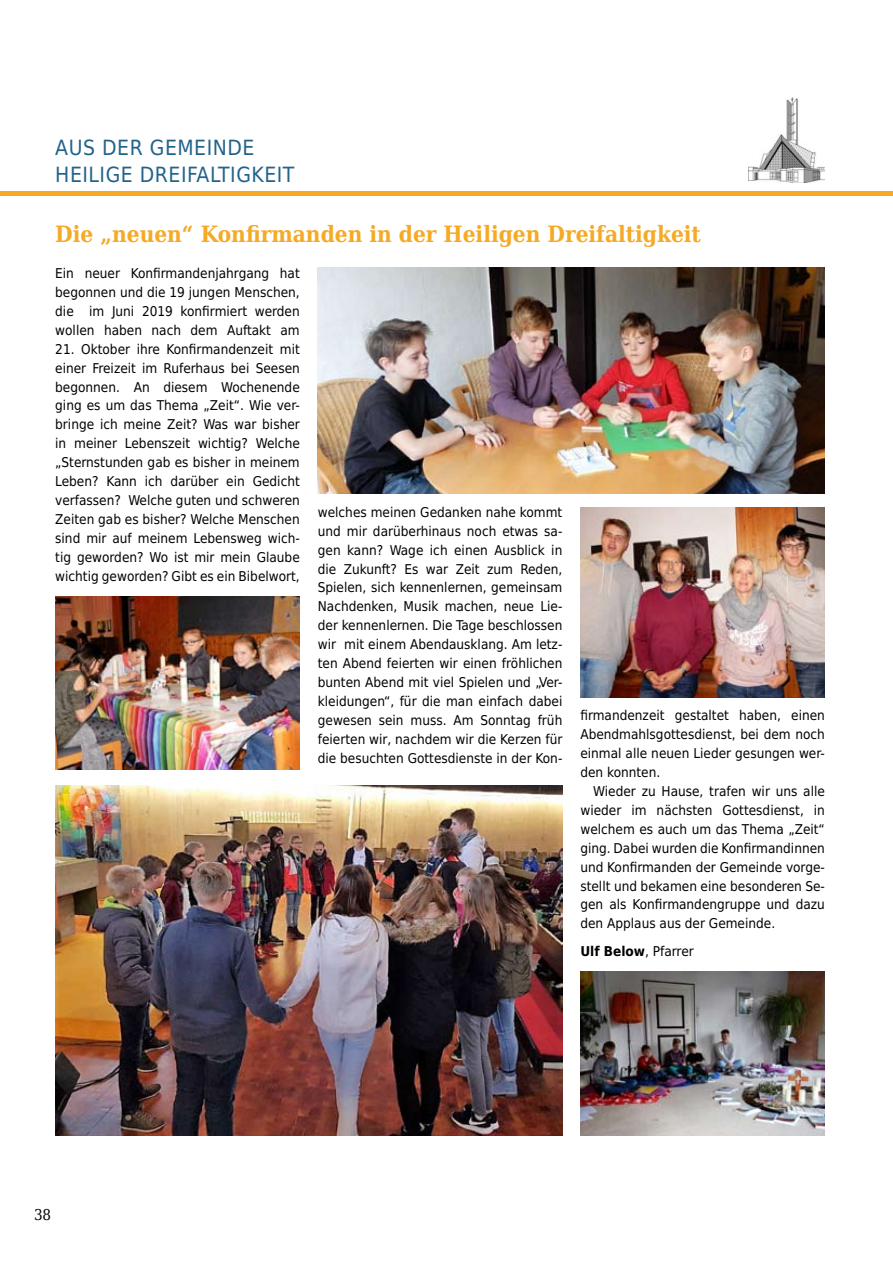
<style>
.page{position:relative;width:893px;height:1263px;background:#fff}
.page>*{position:absolute;margin:0;border:0;box-sizing:border-box;transform-origin:0 0}
.t1{font:700 22.5px "DejaVu Serif Condensed";color:#f6a924}
.t2{font:21px/27px "DejaVu Sans Condensed";letter-spacing:.025em;color:#23638a}
.t3{font:15px "DejaVu Serif Condensed";color:#000}
.t4{font:13.5px/18.9px "DejaVu Sans Condensed";color:#000;text-align:justify}
.t5{font:700 13.5px "DejaVu Sans Condensed";color:#000}
.s1{font-weight:400}
</style>
<div class="page">
<div style="left:0;top:191px;width:893px;height:5px;background:#f6a924"></div>
<img style="left:318px;top:268px;width:507px;height:226px">
<img style="left:580px;top:971px;width:245px;height:164px">
<img style="left:55px;top:597px;width:245px;height:173px">
<img style="left:580px;top:508px;width:245px;height:189px">
<img style="left:55px;top:785px;width:507px;height:350px">
<img style="left:748px;top:97px;width:77px;height:86px">
<h2 class="t2" style="left:55px;top:133px;width:241px">AUS DER GEMEINDE<br>HEILIGE DREIFALTIGKEIT</h2>
<h1 class="t1" style="left:55px;top:217px;width:647px">Die „neuen“ Konfirmanden in der Heiligen Dreifaltigkeit</h1>
<p class="t4" style="left:55px;top:263px;width:246px">Ein neuer Konfirmandenjahrgang hat begonnen und die 19 jungen Menschen, die im Juni 2019 konfirmiert werden wollen haben nach dem Auftakt am</p>
<p class="t4" style="left:55px;top:339px;width:246px">21. Oktober ihre Konfirmandenzeit mit einer Freizeit im Ruferhaus bei Seesen begonnen. An diesem Wochenende ging es um das Thema „Zeit“. Wie ver&shy;bringe ich meine Zeit? Was war bisher in meiner Lebenszeit wichtig? Welche „Sternstunden gab es bisher in meinem Leben? Kann ich darüber ein Gedicht verfassen? Welche guten und schweren Zeiten gab es bisher? Welche Menschen sind mir auf meinem Lebensweg wich&shy;tig geworden? Wo ist mir mein Glaube wichtig geworden? Gibt es ein Bibelwort,</p>
<p class="t4" style="left:318px;top:502px;width:246px">welches meinen Gedanken nahe kommt und mir darüberhinaus noch etwas sa&shy;gen kann? Wage ich einen Ausblick in die Zukunft? Es war Zeit zum Reden, Spielen, sich kennenlernen, gemeinsam Nachdenken, Musik machen, neue Lie&shy;der kennenlernen. Die Tage beschlossen wir mit einem Abendausklang. Am letz&shy;ten Abend feierten wir einen fröhlichen bunten Abend mit viel Spielen und „Ver&shy;kleidungen“, für die man einfach dabei gewesen sein muss. Am Sonntag früh feierten wir, nachdem wir die Kerzen für die besuchten Gottesdienste in der Kon-</p>
<p class="t4" style="left:580px;top:706px;width:246px">firmandenzeit gestaltet haben, einen Abendmahlsgottesdienst, bei dem noch einmal alle neuen Lieder gesungen wer&shy;den konnten.</p>
<p class="t4" style="left:580px;top:781px;width:246px;text-indent:13px">Wieder zu Hause, trafen wir uns alle wieder im nächsten Gottesdienst, in welchem es auch um das Thema „Zeit“ ging. Dabei wurden die Konfirmandinnen und Konfirmanden der Gemeinde vorge&shy;stellt und bekamen eine besonderen Se&shy;gen als Konfirmandengruppe und dazu den Applaus aus der Gemeinde.</p>
<p class="t5" style="left:580px;top:940px;width:115px">Ulf Below<span class="s1">, Pfarrer</span></p>
<p class="t3" style="left:34px;top:1203px;width:9px">38</p>
</div>
